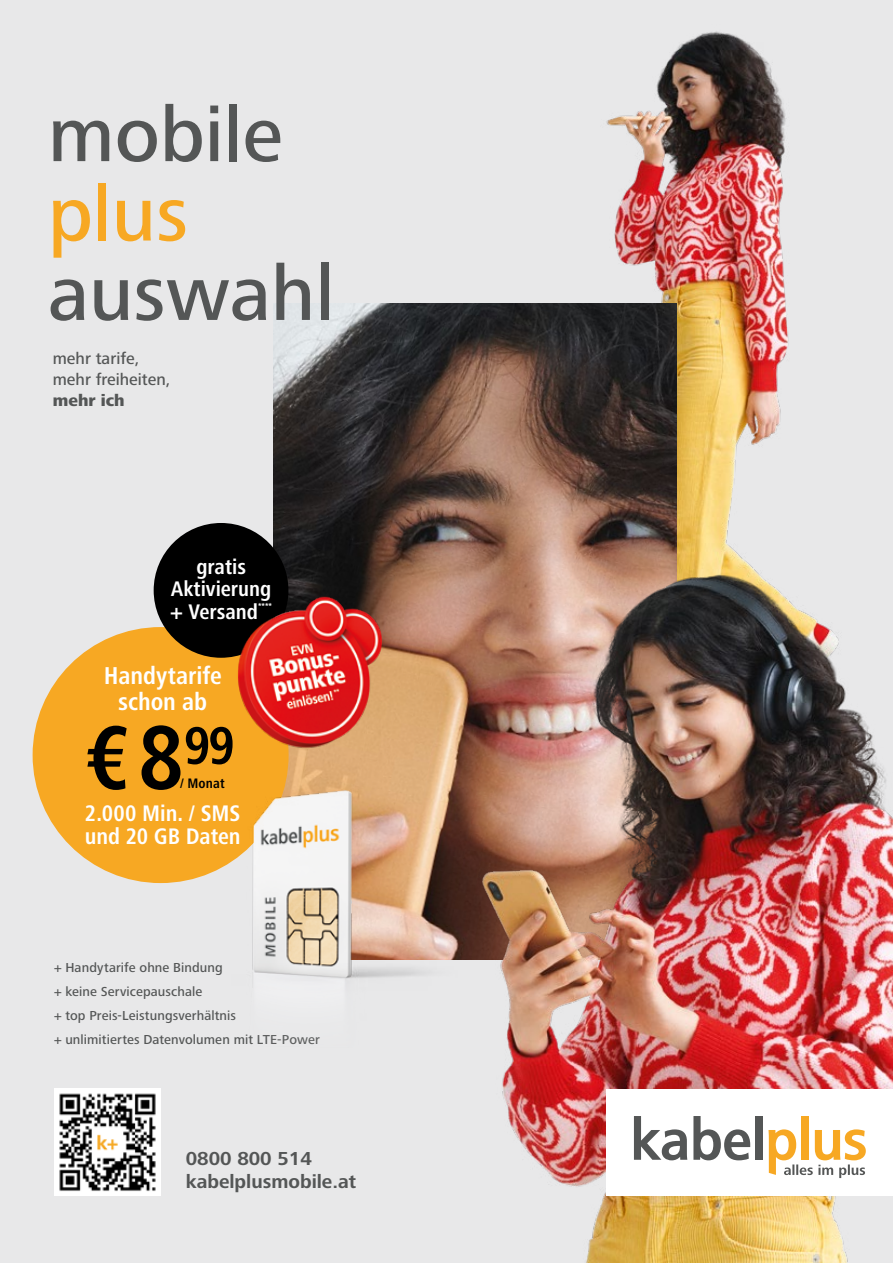
<style>
.page{position:relative;width:893px;height:1263px;background:#e8e8e9}
.page>*{position:absolute;margin:0;border:0;box-sizing:border-box;transform-origin:0 0}
.t1{font:500 79.35px "Frutiger Next LTW1 G";color:#545656}
.t2{font:500 79.35px "Frutiger Next LTW1 G";color:#f7a823}
.t3{font:700 condensed 54.75px "Frutiger Next LTW1 G";color:#000}
.t4{font:700 condensed 25.2px/25.2px "Frutiger Next LTW1 G";letter-spacing:-.005em;color:#fff;text-align:center}
.t5{font:700 condensed 23.25px/23.2px "Frutiger Next LTW1 G";letter-spacing:-.005em;color:#fff}
.t6{font:700 condensed 21.9px/22.5px "Frutiger Next LTW1 G";color:#fff}
.t7{font:700 19.5px/23.4px "Frutiger Next LTW1 G";color:#545656}
.t8{font:500 16.95px/21.1px "Frutiger Next LTW1 G";color:#545656}
.t9{font:800 16.95px "Frutiger Next LTW1 G";color:#545656}
.t10{font:700 condensed 14.25px "Frutiger Next LTW1 G";letter-spacing:.005em;color:#000}
.t11{font:500 13.5px/24px "Frutiger Next LTW1 G";letter-spacing:.01em;color:#545656}
.t12{font:700 condensed 9px "Frutiger Next LTW1 G";color:#fff}
.s1{font-size:93.45px}
.s2{font-size:93.9px}
</style>
<div class="page">
<img style="left:384px;top:31px;width:405px;height:502px">
<img style="left:273px;top:304px;width:403px;height:229px">
<img style="left:63px;top:533px;width:830px;height:730px">
<div style="left:33px;top:627px;width:256px;height:256px;background:#f7a823;border-radius:50%"></div>
<img style="left:54px;top:1089px;width:107px;height:106px">
<div style="left:154px;top:523px;width:134px;height:135px;background:#000;border-radius:50%"></div>
<img style="left:186px;top:579px;width:249px;height:185px">
<img style="left:231px;top:764px;width:280px;height:302px">
<div style="left:606px;top:1089px;width:287px;height:106px;background:#fff"></div>
<svg style="left:634px;top:1116px;width:53px;height:44px"></svg>
<svg style="left:693px;top:1116px;width:57px;height:44px"></svg>
<div style="left:755px;top:1116px;width:7px;height:44px;background:#545656"></div>
<div style="left:801px;top:1116px;width:7px;height:44px;background:#f7a823"></div>
<svg style="left:768px;top:1129px;width:98px;height:49px"></svg>
<h1 class="t1" style="left:48px;top:89px;width:236px">mobile</h1>
<h1 class="t2" style="left:48px;top:169px;width:142px">plus</h1>
<h1 class="t1" style="left:48px;top:248px;width:288px">auswahl</h1>
<p class="t8" style="left:53px;top:348px;width:119px">mehr tarife, mehr freiheiten,</p>
<p class="t9" style="left:53px;top:391px;width:73px">mehr ich</p>
<h3 class="t6" style="left:170px;top:555px;width:103px;text-indent:26px">gratis<br>Aktivierung + Versand</h3>
<p class="t12" style="left:258px;top:601px;width:15px">****</p>
<h3 class="t4" style="left:104px;top:663px;width:119px">Handytarife schon ab</h3>
<h2 class="t3" style="left:84px;top:714px;width:152px"><span class="s1">€</span><span class="s2">8</span>99</h2>
<p class="t10" style="left:180px;top:775px;width:46px">/ Monat</p>
<h3 class="t5" style="left:85px;top:801px;width:157px">2.000 Min. / SMS und 20 GB Daten</h3>
<p class="t11" style="left:54px;top:956px;width:267px">+ Handytarife ohne Bindung<br>+ keine Servicepauschale<br>+ top Preis-Leistungsverhältnis<br>+ unlimitiertes Datenvolumen mit LTE-Power</p>
<h3 class="t7" style="left:186px;top:1147px;width:172px">0800 800 514 kabelplusmobile.at</h3>
</div>
